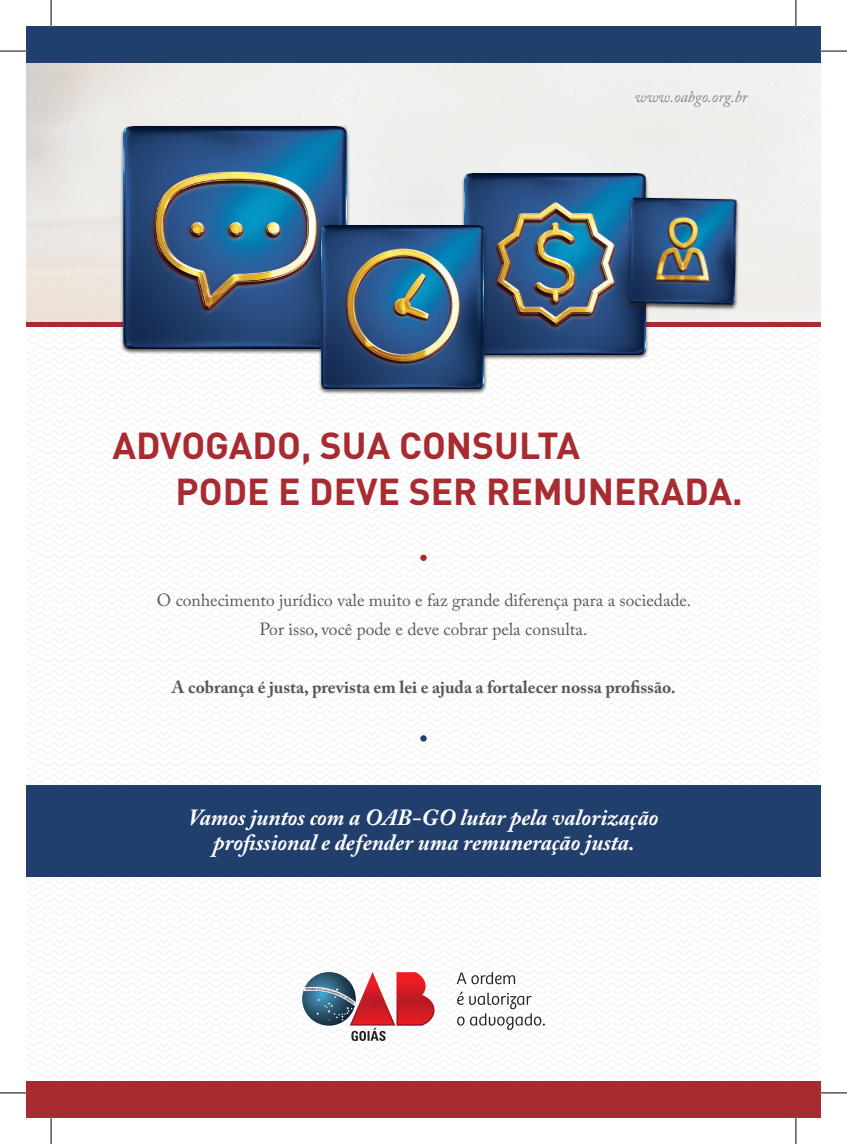
<style>
.page{position:relative;width:847px;height:1144px;background:#fff}
.page>*{position:absolute;margin:0;border:0;box-sizing:border-box;transform-origin:0 0}
.t1{font:700 37.1px/45.5px "DIN";color:#a72b30}
.t2{font:italic 700 23.1px/25.2px "Adobe Caslon Pro";color:#fff;text-align:center}
.t3{font:17.5px/29.1px "Adobe Caslon Pro";color:#57585a;text-align:center}
.t4{font:700 17.5px "Adobe Caslon Pro";color:#57585a}
.t5{font:italic 16.1px "Adobe Caslon Pro";color:#808285}
</style>
<div class="page">
<div style="left:26px;top:35px;width:794px;height:1074px;background:linear-gradient(to right,#fcfcfc,#fcfcfc)"></div>
<img style="left:26px;top:63px;width:794px;height:259px">
<div style="left:26px;top:322px;width:794px;height:5px;background:#a72b30"></div>
<div style="left:26px;top:26px;width:794px;height:37px;background:#213f6d"></div>
<div style="left:26px;top:1081px;width:794px;height:37px;background:#a72b30"></div>
<div style="left:120px;top:125px;width:229px;height:230px;background:#231f20;opacity:.75"></div>
<img style="left:124px;top:126px;width:222px;height:223px">
<div style="left:461px;top:173px;width:187px;height:187px;background:#231f20;opacity:.75"></div>
<img style="left:464px;top:174px;width:181px;height:180px">
<div style="left:318px;top:225px;width:169px;height:169px;background:#231f20;opacity:.75"></div>
<img style="left:321px;top:226px;width:162px;height:162px">
<div style="left:626px;top:197px;width:113px;height:114px;background:#231f20;opacity:.75"></div>
<img style="left:629px;top:198px;width:107px;height:107px">
<div style="left:26px;top:785px;width:794px;height:92px;background:#213f6d"></div>
<svg style="left:303px;top:972px;width:131px;height:69px"></svg>
<svg style="left:456px;top:972px;width:59px;height:12px"></svg>
<svg style="left:457px;top:991px;width:87px;height:39px"></svg>
<svg style="left:420px;top:555px;width:6px;height:6px"></svg>
<div style="left:420px;top:735px;width:6px;height:7px;background:#213f6d;border-radius:50%"></div>
<svg style="left:0;top:51px;width:26px;height:1px"></svg>
<svg style="left:820px;top:51px;width:26px;height:1px"></svg>
<svg style="left:0;top:1092px;width:26px;height:1px"></svg>
<svg style="left:820px;top:1092px;width:26px;height:1px"></svg>
<svg style="left:51px;top:0;width:1px;height:26px"></svg>
<svg style="left:51px;top:1118px;width:1px;height:26px"></svg>
<svg style="left:795px;top:0;width:1px;height:26px"></svg>
<svg style="left:795px;top:1118px;width:1px;height:26px"></svg>
<p class="t5" style="left:634px;top:87px;width:115px">www.oabgo.org.br</p>
<h1 class="t1" style="left:175px;top:421px;width:568px;text-indent:-63px">ADVOGADO, SUA CONSULTA<br>PODE E DEVE SER REMUNERADA.</h1>
<p class="t3" style="left:157px;top:586px;width:535px">O conhecimento jurídico vale muito e faz grande diferença para a sociedade.<br>Por isso, você pode e deve cobrar pela consulta.</p>
<p class="t4" style="left:172px;top:677px;width:505px">A cobrança é justa, prevista em lei e ajuda a fortalecer nossa profissão.</p>
<h2 class="t2" style="left:188px;top:804px;width:471px">Vamos juntos com a OAB-GO lutar pela valorização profissional e defender uma remuneração justa.</h2>
</div>
